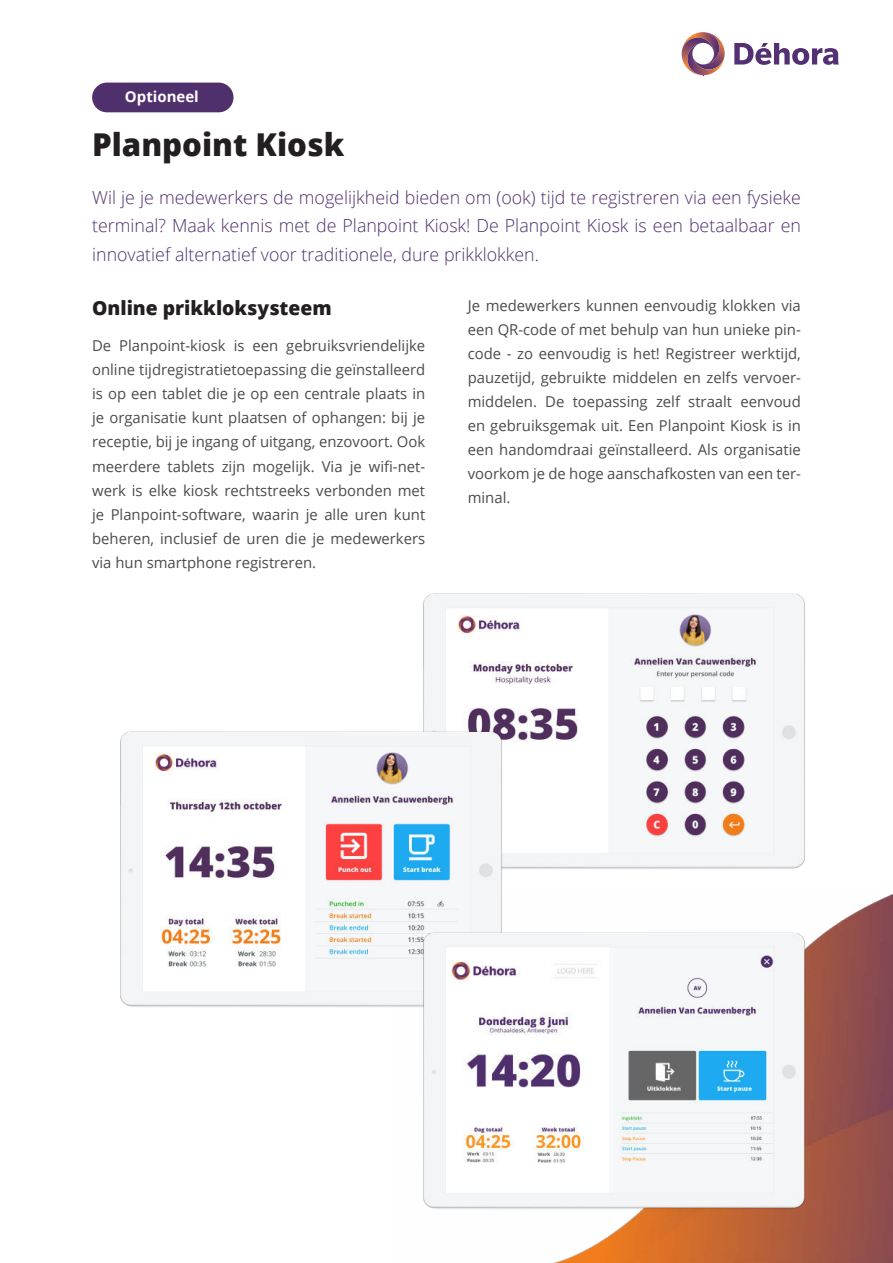
<style>
.page{position:relative;width:893px;height:1263px;background:#fff}
.page>*{position:absolute;margin:0;border:0;box-sizing:border-box;transform-origin:0 0}
.t1{font:800 31.5px "Open Sans";color:#231f20}
.t2{font:800 19.5px "Open Sans";color:#231f20}
.t3{font:300 18px/28.5px "Open Sans";color:#502f6d;text-align:justify}
.t4{font:15px/24px "Open Sans";color:#4c4b4c;text-align:justify}
.t5{font:700 15px "Open Sans";color:#fff}
</style>
<div class="page">
<img style="left:553px;top:895px;width:340px;height:368px">
<div style="left:92px;top:83px;width:142px;height:29px;background:#502f6d;border-radius:15px"></div>
<svg style="left:734px;top:43px;width:105px;height:22px"></svg>
<img style="left:703px;top:32px;width:19px;height:11px">
<img style="left:682px;top:32px;width:21px;height:36px">
<svg style="left:682px;top:40px;width:7px;height:14px"></svg>
<img style="left:687px;top:43px;width:38px;height:32px">
<img style="left:423px;top:593px;width:382px;height:276px">
<img style="left:120px;top:724px;width:385px;height:283px">
<img style="left:418px;top:926px;width:390px;height:292px">
<p class="t5" style="left:125px;top:91px;width:75px">Optioneel</p>
<h1 class="t1" style="left:92px;top:132px;width:254px">Planpoint Kiosk</h1>
<p class="t3" style="left:92px;top:185px;width:710px">Wil je je medewerkers de mogelijkheid bieden om (ook) tijd te registreren via een fysieke terminal? Maak kennis met de Planpoint Kiosk! De Planpoint Kiosk is een betaalbaar en innovatief alternatief voor traditionele, dure prikklokken.</p>
<h2 class="t2" style="left:92px;top:300px;width:241px">Online prikkloksysteem</h2>
<p class="t4" style="left:92px;top:335px;width:335px">De Planpoint-kiosk is een gebruiksvriendelijke online tijdregistratietoepassing die geïnstalleerd is op een tablet die je op een centrale plaats in je organisatie kunt plaatsen of ophangen: bij je receptie, bij je ingang of uitgang, enzovoort. Ook meerdere tablets zijn mogelijk. Via je wifi-net&shy;werk is elke kiosk rechtstreeks verbonden met je Planpoint-software, waarin je alle uren kunt beheren, inclusief de uren die je medewerkers via hun smartphone registreren.</p>
<p class="t4" style="left:468px;top:293px;width:335px">Je medewerkers kunnen eenvoudig klokken via een QR-code of met behulp van hun unieke pin&shy;code - zo eenvoudig is het! Registreer werktijd, pauzetijd, gebruikte middelen en zelfs vervoer&shy;middelen. De toepassing zelf straalt eenvoud en gebruiksgemak uit. Een Planpoint Kiosk is in een handomdraai geïnstalleerd. Als organisatie voorkom je de hoge aanschafkosten van een ter&shy;minal.</p>
</div>
